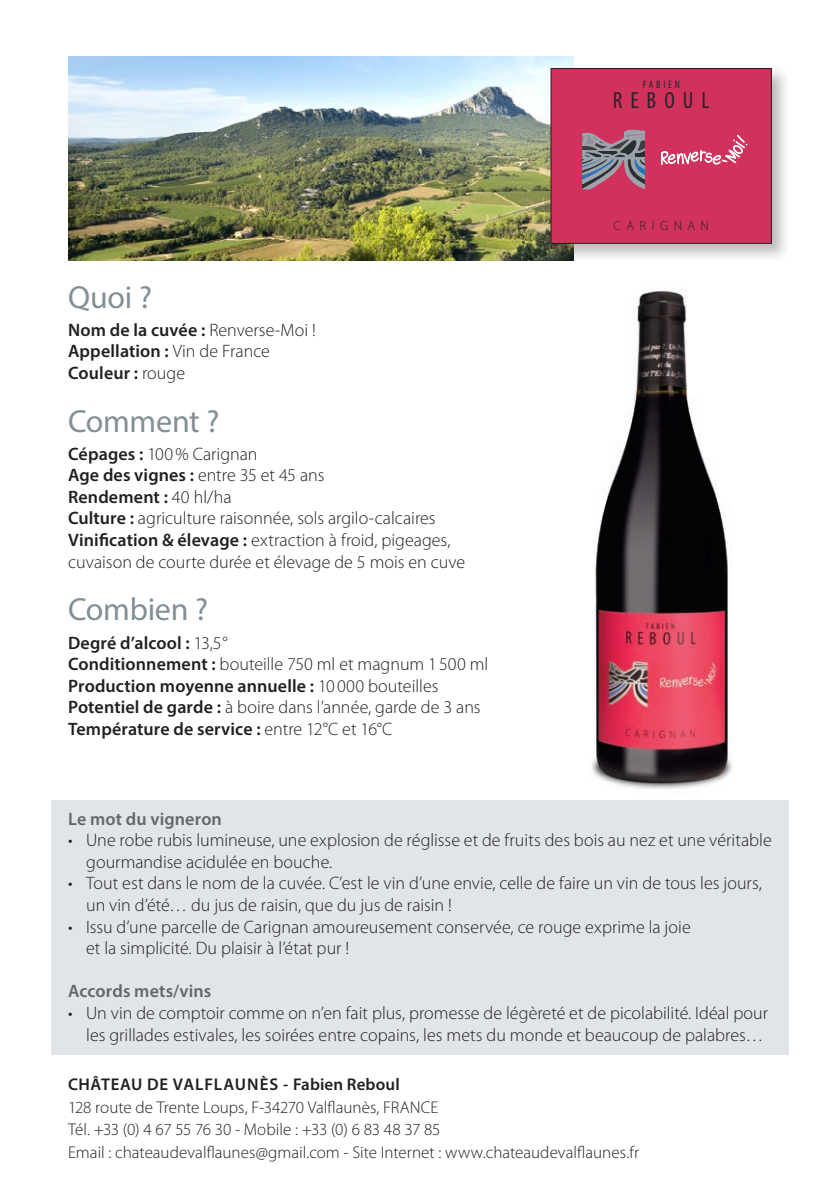
<style>
.page{position:relative;width:840px;height:1191px;background:#fff}
.page>*{position:absolute;margin:0;border:0;box-sizing:border-box;transform-origin:0 0}
.t1{font:32px "Myriad Pro";letter-spacing:-.01em;color:#828f96}
.t2{font:condensed 23.4px "Myriad Pro";letter-spacing:.34em;color:#272428}
.t3{font:300 18px/21.6px "Myriad Pro";color:#231f20}
.t4{font:600 18px "Myriad Pro";letter-spacing:.005em;color:#231f20}
.t5{font:600 18px "Myriad Pro";letter-spacing:.005em;color:#636769}
.t6{font:300 17px "Myriad Pro";color:#231f20}
.t7{font:600 17px "Myriad Pro";letter-spacing:.02em;color:#231f20}
.t8{font:300 13.2px "Myriad Pro";letter-spacing:.405em;color:#272428}
.t9{font:condensed 11px "Myriad Pro";letter-spacing:.24em;color:#272428}
.s1{font-weight:300}
.s2{font-weight:600}
</style>
<div class="page">
<img style="left:550px;top:289px;width:221px;height:512px">
<div style="left:51px;top:801px;width:737px;height:253px;background:#e1e5e8"></div>
<img style="left:68px;top:57px;width:505px;height:204px">
<div style="left:547px;top:66px;width:244px;height:198px;background:#231f20;opacity:.3"></div>
<div style="left:550px;top:69px;width:221px;height:174px;background:#d1325d"></div>
<svg style="left:582px;top:130px;width:62px;height:59px"></svg>
<svg style="left:661px;top:135px;width:85px;height:30px"></svg>
<div style="left:550px;top:68px;width:221px;height:176px;border:1px solid #231f20"></div>
<p class="t9" style="left:642px;top:78px;width:39px">FABIEN</p>
<p class="t2" style="left:612px;top:86px;width:98px">REBOUL</p>
<p class="t1" style="left:68px;top:277px;width:85px">Quoi ?</p>
<p class="t4" style="left:68px;top:318px;width:249px">Nom de la cuvée : <span class="s1">Renverse-Moi !</span></p>
<p class="t4" style="left:68px;top:340px;width:203px">Appellation : <span class="s1">Vin de France</span></p>
<p class="t4" style="left:68px;top:361px;width:119px">Couleur : <span class="s1">rouge</span></p>
<p class="t1" style="left:68px;top:401px;width:153px">Comment ?</p>
<p class="t3" style="left:68px;top:443px;width:191px"><span class="s2">Cépages :</span> 100% Carignan</p>
<p class="t3" style="left:68px;top:464px;width:258px"><span class="s2">Age des vignes :</span> entre 35 et 45 ans</p>
<p class="t4" style="left:68px;top:485px;width:165px">Rendement : <span class="s1">40 hl/ha</span></p>
<p class="t3" style="left:68px;top:507px;width:369px"><span class="s2">Culture :</span> agriculture raisonnée, sols argilo-calcaires</p>
<p class="t3" style="left:68px;top:529px;width:384px"><span class="s2">Vinification &amp; élevage :</span> extraction à froid, pigeages,</p>
<p class="t3" style="left:68px;top:551px;width:398px">cuvaison de courte durée et élevage de 5 mois en cuve</p>
<p class="t1" style="left:68px;top:590px;width:142px">Combien ?</p>
<p class="t4" style="left:68px;top:631px;width:161px">Degré d’alcool : <span class="s1">13,5°</span></p>
<p class="t3" style="left:68px;top:653px;width:421px"><span class="s2">Conditionnement :</span> bouteille 750 ml et magnum 1 500 ml</p>
<p class="t4" style="left:68px;top:674px;width:371px">Production moyenne annuelle : <span class="s1">10 000 bouteilles</span></p>
<p class="t3" style="left:68px;top:696px;width:414px"><span class="s2">Potentiel de garde :</span> à boire dans l’année, garde de 3 ans</p>
<p class="t4" style="left:68px;top:717px;width:326px">Température de service : <span class="s1">entre 12°C et 16°C</span></p>
<p class="t8" style="left:613px;top:217px;width:97px">CARIGNAN</p>
<p class="t5" style="left:68px;top:807px;width:155px">Le mot du vigneron</p>
<p class="t3" style="left:68px;top:829px;width:704px">• Une robe rubis lumineuse, une explosion de réglisse et de fruits des bois au nez et une véritable</p>
<p class="t3" style="left:86px;top:850px;width:248px">gourmandise acidulée en bouche.</p>
<p class="t3" style="left:86px;top:872px;width:677px;text-indent:-18px">• Tout est dans le nom de la cuvée. C’est le vin d’une envie, celle de faire un vin de tous les jours, un vin d’été… du jus de raisin, que du jus de raisin !</p>
<p class="t3" style="left:68px;top:915px;width:623px">• Issu d’une parcelle de Carignan amoureusement conservée, ce rouge exprime la joie</p>
<p class="t3" style="left:86px;top:937px;width:264px">et la simplicité. Du plaisir à l’état pur !</p>
<p class="t5" style="left:68px;top:980px;width:145px">Accords mets/vins</p>
<p class="t3" style="left:68px;top:1002px;width:701px;text-align:right">• Un vin de comptoir comme on n’en fait plus, promesse de légèreté et de picolabilité. Idéal pour les grillades estivales, les soirées entre copains, les mets du monde et beaucoup de palabres…</p>
<p class="t7" style="left:68px;top:1073px;width:333px">CHÂTEAU DE VALFLAUNÈS - Fabien Reboul</p>
<p class="t6" style="left:68px;top:1096px;width:371px">128 route de Trente Loups, F-34270 Valflaunès, FRANCE</p>
<p class="t6" style="left:68px;top:1119px;width:374px">Tél. +33 (0) 4 67 55 76 30 - Mobile : +33 (0) 6 83 48 37 85</p>
<p class="t6" style="left:68px;top:1141px;width:572px">Email : chateaudevalflaunes@gmail.com - Site Internet : www.chateaudevalflaunes.fr</p>
</div>
